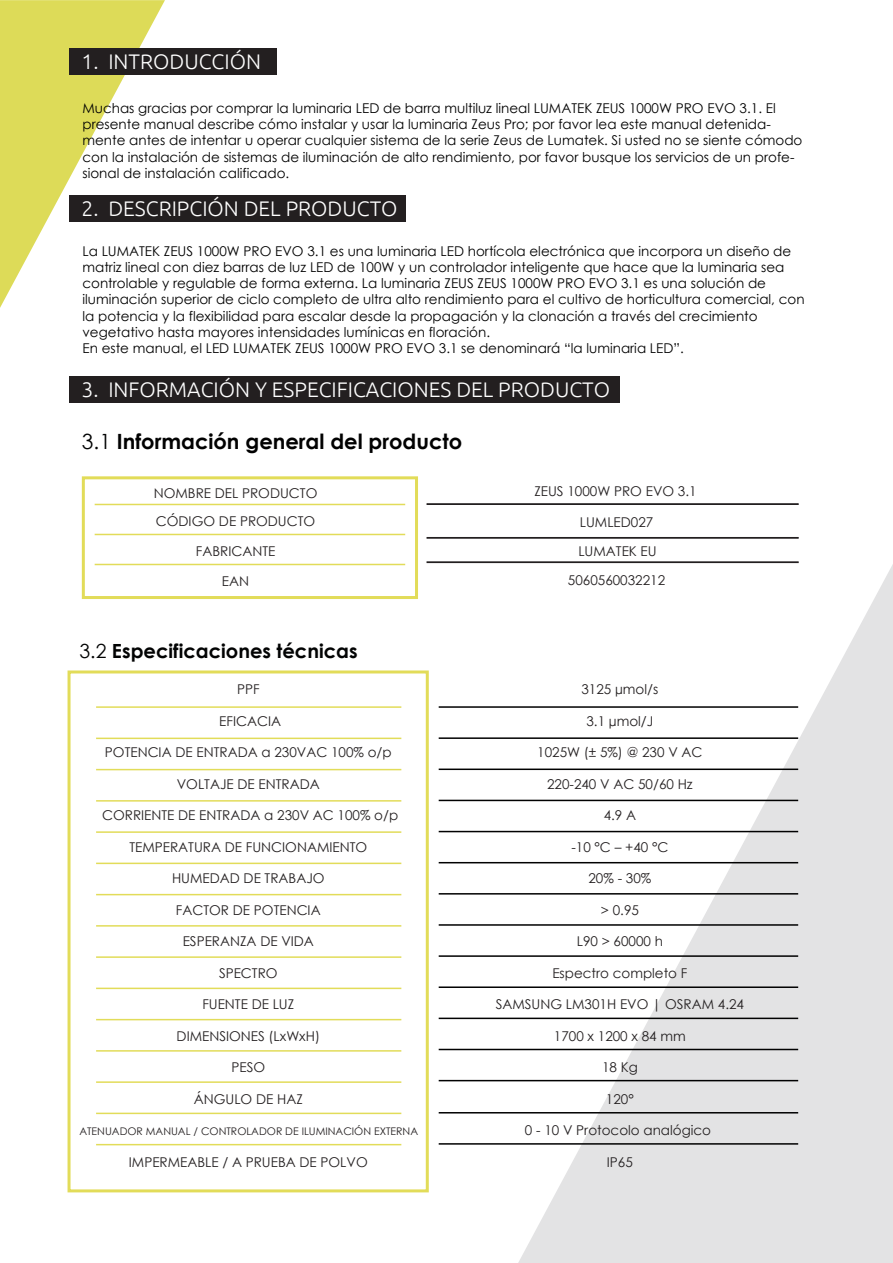
<style>
.page{position:relative;width:893px;height:1263px;background:#fff}
.page>*{position:absolute;margin:0;border:0;box-sizing:border-box;transform-origin:0 0}
.t1{font:300 21.15px "Ubuntu";color:#fff}
.t2{font:700 21px "Century Gothic";color:#010101}
.t3{font:700 19.5px "Century Gothic";color:#020303}
.t4{font:13.5px/16.2px "Century Gothic";color:#010101}
.t5{font:13.5px/28px "Century Gothic";color:#231f20}
.t6{font:10.5px "Century Gothic";color:#231f20}
.s1{font-weight:400;color:#020303}
.s2{font-weight:400}
</style>
<div class="page">
<svg style="left:518px;top:566px;width:374px;height:697px;fill:#e3e3e4"></svg>
<svg style="left:0;top:0;width:165px;height:308px;fill:#dddb58"></svg>
<div style="left:69px;top:48px;width:207px;height:27px;background:#231f20"></div>
<div style="left:69px;top:195px;width:336px;height:27px;background:#231f20"></div>
<div style="left:69px;top:376px;width:550px;height:27px;background:#231f20"></div>
<div style="left:82px;top:476px;width:336px;height:123px;border:3px solid #e2dc59"></div>
<div style="left:426px;top:503px;width:372px;height:2px;border:1px solid #231f20"></div>
<div style="left:426px;top:537px;width:372px;height:2px;border:1px solid #231f20"></div>
<div style="left:426px;top:561px;width:372px;height:2px;border:1px solid #231f20"></div>
<hr style="left:95px;top:504px;width:310px;height:1px;background:#e2dc59">
<hr style="left:95px;top:534px;width:310px;height:1px;background:#e2dc59">
<hr style="left:95px;top:564px;width:310px;height:1px;background:#e2dc59">
<div style="left:67px;top:670px;width:362px;height:522px;border:3px solid #e2dc59"></div>
<hr style="left:96px;top:706px;width:305px;height:2px;background:#e2dc59">
<hr style="left:96px;top:738px;width:305px;height:1px;background:#e2dc59">
<hr style="left:96px;top:769px;width:305px;height:1px;background:#e2dc59">
<hr style="left:96px;top:800px;width:305px;height:2px;background:#e2dc59">
<hr style="left:96px;top:863px;width:305px;height:1px;background:#e2dc59">
<hr style="left:96px;top:831px;width:305px;height:2px;background:#e2dc59">
<hr style="left:96px;top:894px;width:305px;height:1px;background:#e2dc59">
<hr style="left:96px;top:956px;width:305px;height:2px;background:#e2dc59">
<hr style="left:96px;top:925px;width:305px;height:2px;background:#e2dc59">
<hr style="left:96px;top:1019px;width:305px;height:1px;background:#e2dc59">
<hr style="left:96px;top:988px;width:305px;height:1px;background:#e2dc59">
<hr style="left:96px;top:1050px;width:305px;height:2px;background:#e2dc59">
<hr style="left:96px;top:1081px;width:305px;height:2px;background:#e2dc59">
<hr style="left:438px;top:706px;width:360px;height:2px;background:#010101">
<hr style="left:438px;top:737px;width:360px;height:2px;background:#010101">
<hr style="left:438px;top:769px;width:360px;height:1px;background:#010101">
<hr style="left:438px;top:800px;width:360px;height:1px;background:#010101">
<hr style="left:438px;top:862px;width:360px;height:1px;background:#010101">
<hr style="left:438px;top:831px;width:360px;height:1px;background:#010101">
<hr style="left:438px;top:893px;width:360px;height:2px;background:#010101">
<hr style="left:438px;top:955px;width:360px;height:2px;background:#010101">
<hr style="left:438px;top:924px;width:360px;height:2px;background:#010101">
<hr style="left:438px;top:1018px;width:360px;height:1px;background:#010101">
<hr style="left:438px;top:986px;width:360px;height:2px;background:#010101">
<hr style="left:438px;top:1049px;width:360px;height:1px;background:#010101">
<hr style="left:438px;top:1080px;width:360px;height:1px;background:#010101">
<hr style="left:96px;top:1144px;width:305px;height:1px;background:#e2dc59">
<hr style="left:96px;top:1113px;width:305px;height:1px;background:#e2dc59">
<hr style="left:438px;top:1112px;width:360px;height:2px;background:#010101">
<hr style="left:438px;top:1143px;width:360px;height:2px;background:#010101">
<h1 class="t1" style="left:82px;top:49px;width:181px">1. INTRODUCCIÓN</h1>
<p class="t4" style="left:82px;top:100px;width:721px">Muchas gracias por comprar la luminaria LED de barra multiluz lineal LUMATEK ZEUS 1000W PRO EVO 3.1. El presente manual describe cómo instalar y usar la luminaria Zeus Pro; por favor lea este manual detenida&shy;mente antes de intentar u operar cualquier sistema de la serie Zeus de Lumatek. Si usted no se siente cómodo con la instalación de sistemas de iluminación de alto rendimiento, por favor busque los servicios de un profe&shy;sional de instalación calificado.</p>
<h1 class="t1" style="left:82px;top:196px;width:317px">2. DESCRIPCIÓN DEL PRODUCTO</h1>
<p class="t4" style="left:82px;top:243px;width:723px">La LUMATEK ZEUS 1000W PRO EVO 3.1 es una luminaria LED hortícola electrónica que incorpora un diseño de matriz lineal con diez barras de luz LED de 100W y un controlador inteligente que hace que la luminaria sea controlable y regulable de forma externa. La luminaria ZEUS ZEUS 1000W PRO EVO 3.1 es una solución de iluminación superior de ciclo completo de ultra alto rendimiento para el cultivo de horticultura comercial, con la potencia y la flexibilidad para escalar desde la propagación y la clonación a través del crecimiento vegetativo hasta mayores intensidades lumínicas en floración.<br>En este manual, el LED LUMATEK ZEUS 1000W PRO EVO 3.1 se denominará “la luminaria LED”.</p>
<h1 class="t1" style="left:82px;top:377px;width:530px">3. INFORMACIÓN Y ESPECIFICACIONES DEL PRODUCTO</h1>
<h2 class="t2" style="left:82px;top:425px;width:382px"><span class="s1">3.1</span> Información general del producto</h2>
<p class="t5" style="left:154px;top:478px;width:165px">NOMBRE DEL PRODUCTO<br>CÓDIGO DE PRODUCTO</p>
<p class="t5" style="left:196px;top:537px;width:81px">FABRICANTE</p>
<p class="t5" style="left:578px;top:537px;width:80px">LUMATEK EU</p>
<p class="t5" style="left:222px;top:567px;width:29px">EAN</p>
<p class="t5" style="left:534px;top:477px;width:164px">ZEUS 1000W PRO EVO 3.1</p>
<p class="t5" style="left:580px;top:508px;width:75px">LUMLED027</p>
<p class="t5" style="left:568px;top:566px;width:99px">5060560032212</p>
<h3 class="t3" style="left:79px;top:636px;width:280px"><span class="s2">3.2</span> Especificaciones técnicas</h3>
<p class="t5" style="left:237px;top:675px;width:24px">PPF</p>
<p class="t5" style="left:219px;top:707px;width:63px">EFICACIA</p>
<p class="t5" style="left:105px;top:738px;width:288px">POTENCIA DE ENTRADA a 230VAC 100% o/p</p>
<p class="t5" style="left:177px;top:770px;width:144px">VOLTAJE DE ENTRADA</p>
<p class="t5" style="left:102px;top:801px;width:297px">CORRIENTE DE ENTRADA a 230V AC 100% o/p</p>
<p class="t5" style="left:129px;top:833px;width:239px">TEMPERATURA DE FUNCIONAMIENTO</p>
<p class="t5" style="left:172px;top:864px;width:154px">HUMEDAD DE TRABAJO</p>
<p class="t5" style="left:176px;top:896px;width:146px">FACTOR DE POTENCIA</p>
<p class="t5" style="left:183px;top:927px;width:133px">ESPERANZA DE VIDA</p>
<p class="t5" style="left:219px;top:959px;width:60px">SPECTRO</p>
<p class="t5" style="left:202px;top:990px;width:93px">FUENTE DE LUZ</p>
<p class="t5" style="left:177px;top:1022px;width:145px">DIMENSIONES (LxWxH)</p>
<p class="t5" style="left:231px;top:1053px;width:35px">PESO</p>
<p class="t5" style="left:194px;top:1085px;width:111px">ÁNGULO DE HAZ</p>
<p class="t6" style="left:79px;top:1124px;width:340px">ATENUADOR MANUAL / CONTROLADOR DE ILUMINACIÓN EXTERNA</p>
<p class="t5" style="left:129px;top:1148px;width:240px">IMPERMEABLE / A PRUEBA DE POLVO</p>
<p class="t5" style="left:581px;top:675px;width:78px">3125 µmol/s</p>
<p class="t5" style="left:586px;top:707px;width:68px">3.1 µmol/J</p>
<p class="t5" style="left:537px;top:738px;width:167px">1025W (± 5%) @ 230 V AC</p>
<p class="t5" style="left:547px;top:770px;width:147px">220-240 V AC 50/60 Hz</p>
<p class="t5" style="left:603px;top:801px;width:34px">4.9 A</p>
<p class="t5" style="left:571px;top:833px;width:99px">-10 °C – +40 °C</p>
<p class="t5" style="left:588px;top:864px;width:64px">20% - 30%</p>
<p class="t5" style="left:601px;top:896px;width:40px">&gt; 0.95</p>
<p class="t5" style="left:576px;top:927px;width:88px">L90 &gt; 60000 h</p>
<p class="t5" style="left:552px;top:959px;width:137px">Espectro completo F</p>
<p class="t5" style="left:495px;top:990px;width:250px">SAMSUNG LM301H EVO | OSRAM 4.24</p>
<p class="t5" style="left:554px;top:1022px;width:133px">1700 x 1200 x 84 mm</p>
<p class="t5" style="left:602px;top:1053px;width:37px">18 Kg</p>
<p class="t5" style="left:606px;top:1085px;width:29px">120°</p>
<p class="t5" style="left:525px;top:1116px;width:188px">0 - 10 V Protocolo analógico</p>
<p class="t5" style="left:607px;top:1148px;width:28px">IP65</p>
</div>
